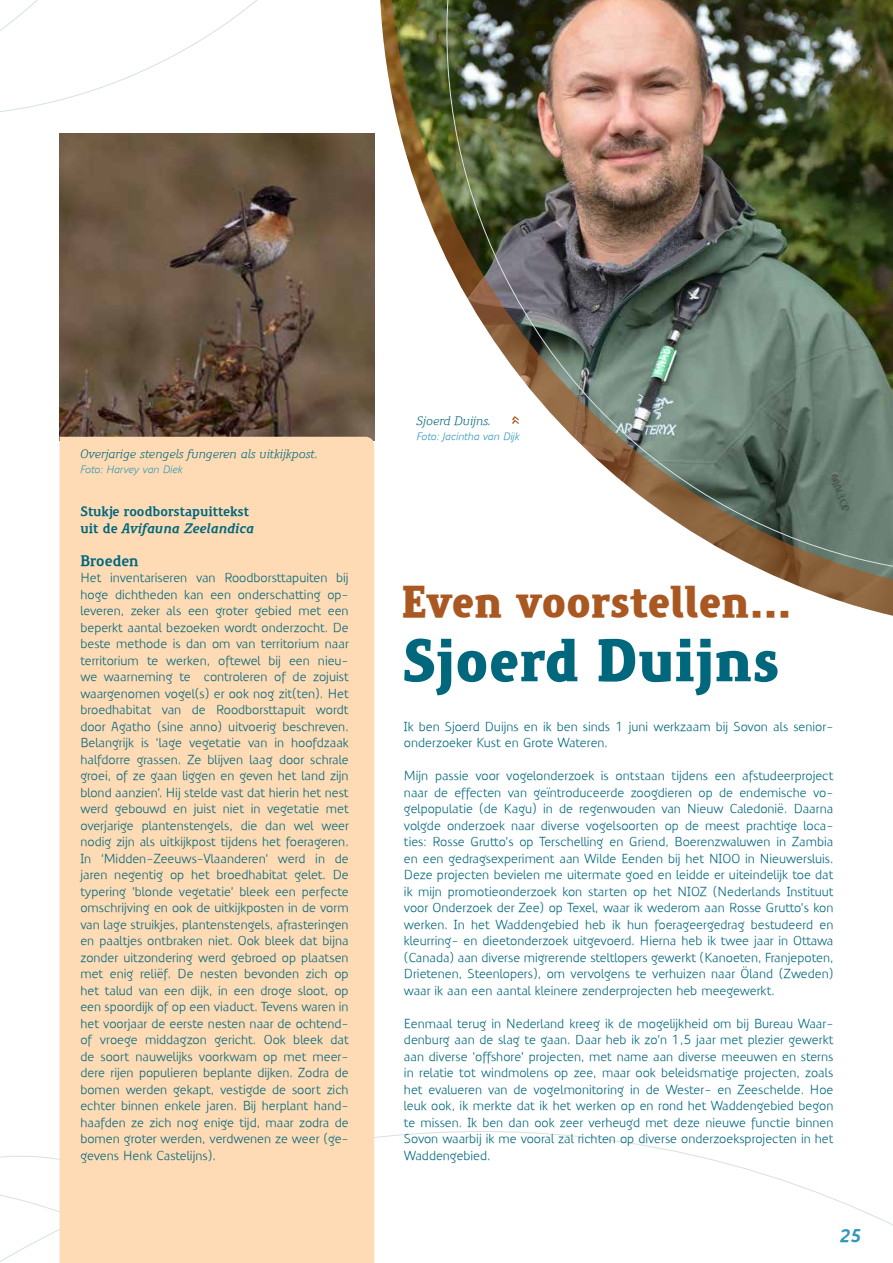
<style>
.page{position:relative;width:893px;height:1263px;background:#fff}
.page>*{position:absolute;margin:0;border:0;box-sizing:border-box;transform-origin:0 0}
.t1{font:900 58.5px "Precious Serif Ult";color:#00677d}
.t2{font:900 43.5px "Precious Serif Ult";letter-spacing:-.01em;color:#a95821}
.t3{font:italic 700 18px "Precious Sans";color:#3397b9}
.t4{font:700 15px "Precious Serif";color:#00677d}
.t5{font:700 13.5px/16.5px "Precious Serif";color:#00677d}
.t6{font:12.75px/16.5px "Precious Sans";color:#00677d;text-align:justify}
.t7{font:italic 12px "Precious Serif";color:#00677d}
.t8{font:italic 10.5px "Precious Sans";color:#3397b9}
.s1{font-style:italic}
</style>
<div class="page">
<svg style="left:59px;top:1122px;width:834px;height:141px"></svg>
<svg style="left:0;top:1152px;width:60px;height:111px"></svg>
<img style="left:59px;top:0;width:834px;height:956px">
<svg style="left:59px;top:126px;width:78px;height:5px"></svg>
<svg style="left:512px;top:416px;width:7px;height:8px"></svg>
<svg style="left:0;top:0;width:388px;height:126px"></svg>
<img style="left:60px;top:134px;width:314px;height:303px">
<div style="left:60px;top:437px;width:314px;height:826px;background:#fedbb4"></div>
<p class="t7" style="left:80px;top:446px;width:239px">Overjarige stengels fungeren als uitkijkpost.</p>
<p class="t8" style="left:80px;top:463px;width:104px">Foto: Harvey van Diek</p>
<p class="t5" style="left:80px;top:503px;width:175px">Stukje roodborstapuittekst uit de <span class="s1">Avifauna Zeelandica</span></p>
<p class="t4" style="left:80px;top:551px;width:60px">Broeden</p>
<p class="t6" style="left:80px;top:569px;width:270px">Het inventariseren van Roodborsttapuiten bij hoge dichtheden kan een onderschatting op&shy;leveren, zeker als een groter gebied met een beperkt aantal bezoeken wordt onderzocht. De beste methode is dan om van territorium naar territorium te werken, oftewel bij een nieu&shy;we waarneming te controleren of de zojuist waargenomen vogel(s) er ook nog zit(ten). Het broedhabitat van de Roodborsttapuit wordt door Agatho (sine anno) uitvoerig beschreven.<br>Belangrijk is ‘lage vegetatie van in hoofdzaak halfdorre grassen. Ze blijven laag door schrale groei, of ze gaan liggen en geven het land zijn blond aanzien’. Hij stelde vast dat hierin het nest werd gebouwd en juist niet in vegetatie met overjarige plantenstengels, die dan wel weer nodig zijn als uitkijkpost tijdens het foerageren.<br>In ‘Midden-Zeeuws-Vlaanderen’ werd in de jaren negentig op het broedhabitat gelet. De typering ‘blonde vegetatie’ bleek een perfecte omschrijving en ook de uitkijkposten in de vorm van lage struikjes, plantenstengels, afrasteringen en paaltjes ontbraken niet. Ook bleek dat bijna zonder uitzondering werd gebroed op plaatsen met enig reliëf. De nesten bevonden zich op het talud van een dijk, in een droge sloot, op een spoordijk of op een viaduct. Tevens waren in het voorjaar de eerste nesten naar de ochtend&shy;of vroege middagzon gericht. Ook bleek dat de soort nauwelijks voorkwam op met meer&shy;dere rijen populieren beplante dijken. Zodra de bomen werden gekapt, vestigde de soort zich echter binnen enkele jaren. Bij herplant hand&shy;haafden ze zich nog enige tijd, maar zodra de bomen groter werden, verdwenen ze weer (ge&shy;gevens Henk Castelijns).</p>
<p class="t7" style="left:417px;top:413px;width:76px">Sjoerd Duijns.</p>
<p class="t8" style="left:417px;top:430px;width:105px">Foto: Jacintha van Dijk</p>
<h2 class="t2" style="left:402px;top:574px;width:392px">Even voorstellen…</h2>
<h1 class="t1" style="left:403px;top:623px;width:379px">Sjoerd Duijns</h1>
<p class="t6" style="left:404px;top:718px;width:431px">Ik ben Sjoerd Duijns en ik ben sinds 1 juni werkzaam bij Sovon als senior&shy;onderzoeker Kust en Grote Wateren.</p>
<p class="t6" style="left:404px;top:767px;width:431px">Mijn passie voor vogelonderzoek is ontstaan tijdens een afstudeerproject naar de effecten van geïntroduceerde zoogdieren op de endemische vo&shy;gelpopulatie (de Kagu) in de regenwouden van Nieuw Caledonië. Daarna volgde onderzoek naar diverse vogelsoorten op de meest prachtige loca&shy;ties: Rosse Grutto’s op Terschelling en Griend, Boerenzwaluwen in Zambia en een gedragsexperiment aan Wilde Eenden bij het NIOO in Nieuwersluis.<br>Deze projecten bevielen me uitermate goed en leidde er uiteindelijk toe dat ik mijn promotieonderzoek kon starten op het NIOZ (Nederlands Instituut voor Onderzoek der Zee) op Texel, waar ik wederom aan Rosse Grutto’s kon werken. In het Waddengebied heb ik hun foerageergedrag bestudeerd en kleurring- en dieetonderzoek uitgevoerd. Hierna heb ik twee jaar in Ottawa (Canada) aan diverse migrerende steltlopers gewerkt (Kanoeten, Franjepoten, Drietenen, Steenlopers), om vervolgens te verhuizen naar Öland (Zweden) waar ik aan een aantal kleinere zenderprojecten heb meegewerkt.</p>
<p class="t6" style="left:404px;top:1015px;width:431px">Eenmaal terug in Nederland kreeg ik de mogelijkheid om bij Bureau Waar&shy;denburg aan de slag te gaan. Daar heb ik zo’n 1,5 jaar met plezier gewerkt aan diverse ‘offshore’ projecten, met name aan diverse meeuwen en sterns in relatie tot windmolens op zee, maar ook beleidsmatige projecten, zoals het evalueren van de vogelmonitoring in de Wester- en Zeeschelde. Hoe leuk ook, ik merkte dat ik het werken op en rond het Waddengebied begon te missen. Ik ben dan ook zeer verheugd met deze nieuwe functie binnen Sovon waarbij ik me vooral zal richten op diverse onderzoeksprojecten in het Waddengebied.</p>
<h3 class="t3" style="left:840px;top:1224px;width:23px">25</h3>
</div>
